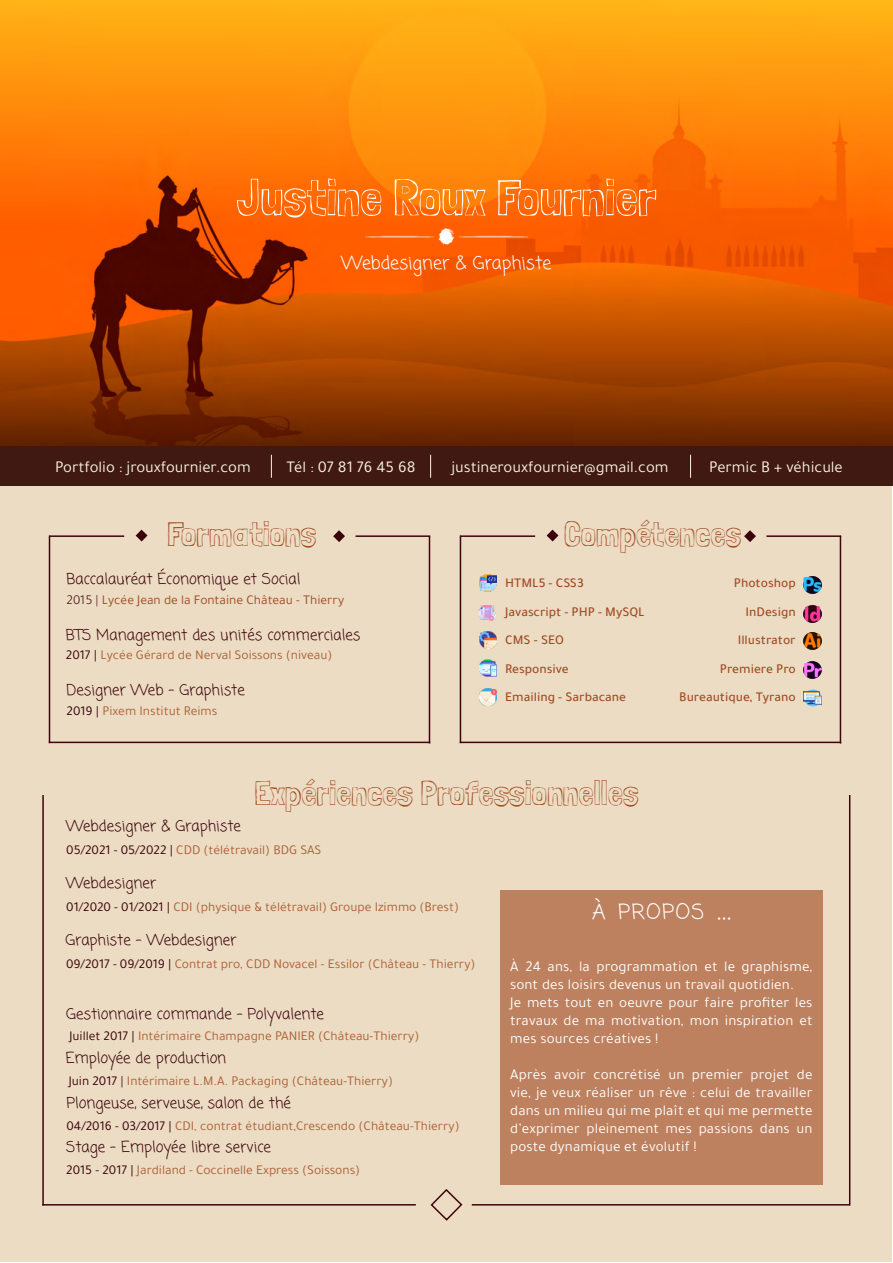
<style>
.page{position:relative;width:893px;height:1263px;background:#fff}
.page>*{position:absolute;margin:0;border:0;box-sizing:border-box;transform-origin:0 0}
.t1{font:51px "Londrina Sketch";color:#fff}
.t2{font:34.5px "Londrina Sketch";color:#a14a22}
.t3{font:21px "Coming Soon";letter-spacing:.055em;color:#fff}
.t4{font:18px "Coming Soon";color:#fff}
.t5{font:16.5px "Tajawal";color:#fbf3e0}
.t6{font:15px/18px "Tajawal";letter-spacing:.01em;color:#fff;text-align:justify}
.t7{font:15px "Coming Soon";color:#3c020b}
.t8{font:15px "Coming Soon";color:#3f030c}
.t9{font:13.5px "Tajawal";color:#ad6036}
.t10{font:500 13.5px "Tajawal";color:#a14a22}
.t11{font:13.5px "Tajawal";color:#a14a22}
.s1{font-weight:300;color:#3f030c}
.s2{color:#3f030c}
.s3{color:#3c020b}
.s4{color:#521f25}
.s5{font-size:30px}
</style>
<div class="page">
<div style="left:1px;top:478px;width:891px;height:784px;background:#ebdcc3"></div>
<img style="left:0;top:0;width:893px;height:446px">
<div style="left:0;top:446px;width:893px;height:40px;background:#401912"></div>
<svg style="left:430px;top:1189px;width:33px;height:32px"></svg>
<hr style="left:472px;top:1204px;width:378px;height:1px;background:#3f030c">
<hr style="left:42px;top:1204px;width:374px;height:1px;background:#3f030c">
<img style="left:366px;top:229px;width:161px;height:16px">
<hr style="left:849px;top:795px;width:1px;height:410px;background:#3f030c">
<hr style="left:42px;top:795px;width:2px;height:410px;background:#3f030c">
<hr style="left:356px;top:535px;width:74px;height:2px;background:#3f030c">
<hr style="left:50px;top:535px;width:74px;height:2px;background:#3f030c">
<hr style="left:429px;top:536px;width:1px;height:207px;background:#3f030c">
<hr style="left:49px;top:535px;width:1px;height:208px;background:#3f030c">
<hr style="left:49px;top:742px;width:381px;height:1px;background:#3f030c">
<svg style="left:136px;top:530px;width:12px;height:11px"></svg>
<svg style="left:333px;top:530px;width:12px;height:12px"></svg>
<hr style="left:766px;top:535px;width:75px;height:2px;background:#3f030c">
<hr style="left:460px;top:535px;width:75px;height:2px;background:#3f030c">
<hr style="left:840px;top:536px;width:1px;height:207px;background:#3f030c">
<hr style="left:460px;top:535px;width:1px;height:208px;background:#3f030c">
<hr style="left:460px;top:742px;width:381px;height:1px;background:#3f030c">
<svg style="left:547px;top:530px;width:11px;height:11px"></svg>
<svg style="left:744px;top:530px;width:12px;height:12px"></svg>
<img style="left:479px;top:574px;width:17px;height:17px">
<img style="left:478px;top:605px;width:17px;height:16px">
<img style="left:479px;top:631px;width:17px;height:17px">
<img style="left:479px;top:659px;width:17px;height:17px">
<img style="left:479px;top:688px;width:17px;height:17px">
<img style="left:804px;top:576px;width:17px;height:18px">
<img style="left:804px;top:605px;width:17px;height:17px">
<img style="left:804px;top:632px;width:17px;height:17px">
<img style="left:804px;top:661px;width:17px;height:18px">
<img style="left:804px;top:689px;width:17px;height:18px">
<svg style="left:690px;top:455px;width:1px;height:23px"></svg>
<svg style="left:430px;top:455px;width:1px;height:23px"></svg>
<svg style="left:271px;top:455px;width:1px;height:23px"></svg>
<div style="left:500px;top:890px;width:322px;height:294px;background:#bd815f"></div>
<p class="t1" style="left:237px;top:168px;width:421px">Justine Roux Fournier</p>
<p class="t4" style="left:342px;top:251px;width:211px">Webdesigner &amp; Graphiste</p>
<p class="t5" style="left:55px;top:455px;width:197px">Portfolio : jrouxfournier.com</p>
<p class="t5" style="left:286px;top:455px;width:131px">Tél : 07 81 76 45 68</p>
<p class="t5" style="left:451px;top:455px;width:219px">justinerouxfournier@gmail.com</p>
<p class="t5" style="left:709px;top:455px;width:135px">Permic B + véhicule</p>
<p class="t2" style="left:167px;top:513px;width:151px">Formations</p>
<p class="t8" style="left:67px;top:569px;width:235px">Baccalauréat Économique et Social</p>
<p class="t11" style="left:67px;top:591px;width:279px"><span class="s1">2015 |</span> Lycée Jean de la Fontaine Château - Thierry</p>
<p class="t8" style="left:66px;top:624px;width:296px">BTS Management des unités commerciales</p>
<p class="t9" style="left:66px;top:646px;width:268px"><span class="s2">2017 |</span> Lycée Gérard de Nerval Soissons (niveau)</p>
<p class="t8" style="left:67px;top:679px;width:180px">Designer Web - Graphiste</p>
<p class="t9" style="left:67px;top:701px;width:152px"><span class="s3">2019 |</span> Pixem Institut Reims</p>
<p class="t2" style="left:564px;top:513px;width:179px">Compétences</p>
<p class="t10" style="left:505px;top:573px;width:80px">HTML5 - CSS3</p>
<p class="t10" style="left:505px;top:602px;width:141px">Javascript - PHP - MySQL</p>
<p class="t10" style="left:505px;top:630px;width:60px">CMS - SEO</p>
<p class="t10" style="left:505px;top:659px;width:65px">Responsive</p>
<p class="t10" style="left:505px;top:687px;width:123px">Emailing - Sarbacane</p>
<p class="t10" style="left:734px;top:573px;width:63px">Photoshop</p>
<p class="t10" style="left:745px;top:602px;width:52px">InDesign</p>
<p class="t10" style="left:738px;top:630px;width:60px">Illustrator</p>
<p class="t10" style="left:720px;top:659px;width:77px">Premiere Pro</p>
<p class="t10" style="left:679px;top:687px;width:118px">Bureautique, Tyrano</p>
<p class="t2" style="left:254px;top:772px;width:386px">Expériences Professionnelles</p>
<p class="t7" style="left:66px;top:815px;width:176px">Webdesigner &amp; Graphiste</p>
<p class="t9" style="left:66px;top:840px;width:257px"><span class="s3">05/2021 - 05/2022 |</span> CDD (télétravail) BDG SAS</p>
<p class="t7" style="left:66px;top:872px;width:92px">Webdesigner</p>
<p class="t9" style="left:66px;top:897px;width:394px"><span class="s3">01/2020 - 01/2021 |</span> CDI (physique &amp; télétravail) Groupe Izimmo (Brest)</p>
<p class="t7" style="left:65px;top:929px;width:173px">Graphiste - Webdesigner</p>
<p class="t9" style="left:66px;top:954px;width:411px"><span class="s3">09/2017 - 09/2019 |</span> Contrat pro, CDD Novacel - Essilor (Château - Thierry)</p>
<p class="t7" style="left:66px;top:1004px;width:259px">Gestionnaire commande - Polyvalente</p>
<p class="t9" style="left:70px;top:1027px;width:351px"><span class="s3">Juillet 2017 |</span> Intérimaire Champagne PANIER (Château-Thierry)</p>
<p class="t7" style="left:66px;top:1048px;width:162px">Employée de production</p>
<p class="t9" style="left:69px;top:1071px;width:326px"><span class="s3">Juin 2017</span> <span class="s4">|</span> Intérimaire L.M.A. Packaging (Château-Thierry)</p>
<p class="t7" style="left:66px;top:1093px;width:226px">Plongeuse, serveuse, salon de thé</p>
<p class="t9" style="left:66px;top:1116px;width:395px"><span class="s3">04/2016 - 03/2017 |</span> CDI, contrat étudiant,Crescendo (Château-Thierry)</p>
<p class="t7" style="left:66px;top:1137px;width:206px">Stage - Employée libre service</p>
<p class="t9" style="left:66px;top:1160px;width:295px"><span class="s3">2015 - 2017 |</span> Jardiland - Coccinelle Express (Soissons)</p>
<p class="t3" style="left:592px;top:897px;width:140px">À PROPOS <span class="s5">...</span></p>
<p class="t6" style="left:510px;top:957px;width:304px">À 24 ans, la programmation et le graphisme, sont des loisirs devenus un travail quotidien.</p>
<p class="t6" style="left:510px;top:993px;width:304px">Je mets tout en oeuvre pour faire profiter les travaux de ma motivation, mon inspiration et mes sources créatives !</p>
<p class="t6" style="left:510px;top:1065px;width:304px">Après avoir concrétisé un premier projet de vie, je veux réaliser un rêve : celui de travailler dans un milieu qui me plaît et qui me permette d’exprimer pleinement mes passions dans un poste dynamique et évolutif !</p>
</div>
